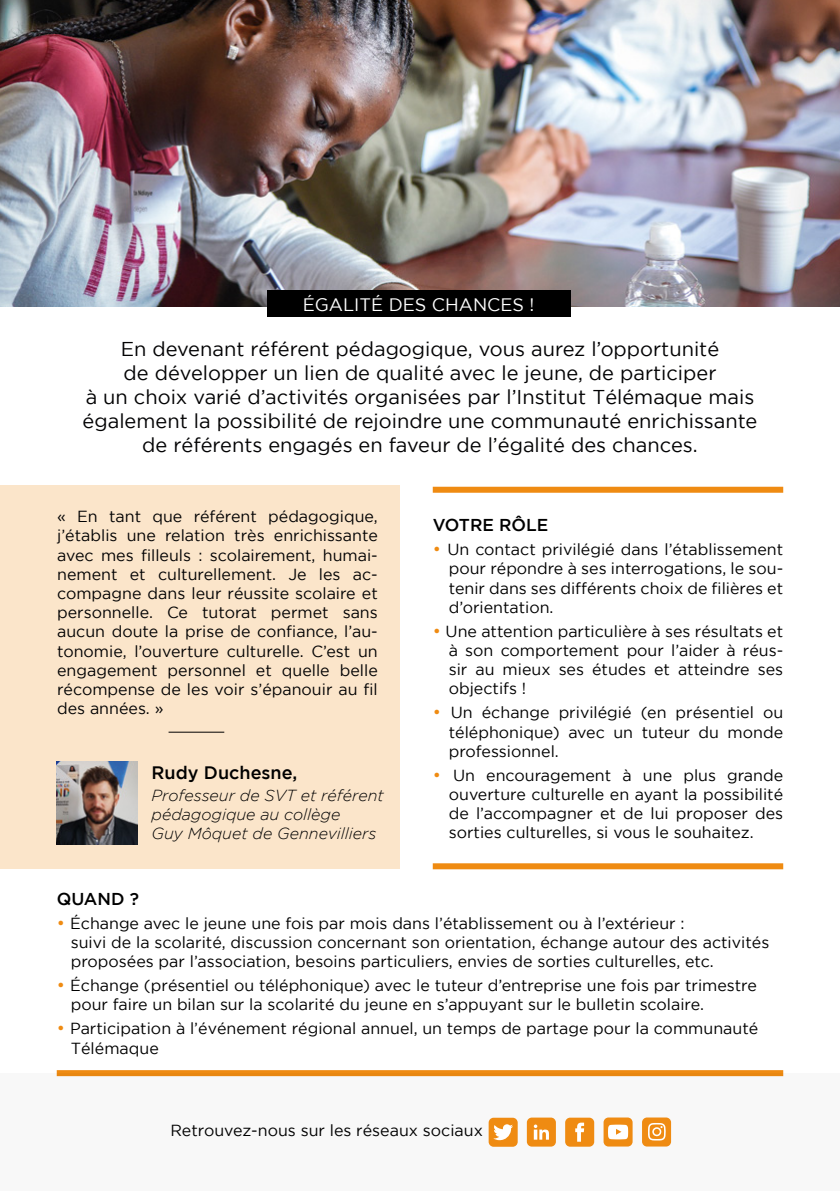
<style>
.page{position:relative;width:840px;height:1191px;background:#fff}
.page>*{position:absolute;margin:0;border:0;box-sizing:border-box;transform-origin:0 0}
.t1{font:20px/24px "Gotham";color:#020203;text-align:center}
.t2{font:18px "Gotham";color:#fff}
.t3{font:500 18px "Gotham";color:#000}
.t4{font:500 17.2px "Gotham";color:#000}
.t5{font:16px/19.2px "Gotham";color:#000;text-align:justify}
.t6{font:16px/19.2px "Gotham";color:#020203;text-align:justify}
.t7{font:italic 300 16px/19.2px "Gotham";color:#000}
.s1{font-size:17.2px;color:#ef8b12}
</style>
<div class="page">
<div style="left:0;top:485px;width:400px;height:384px;background:#fbe5ca"></div>
<img style="left:0;top:0;width:839px;height:306px">
<div style="left:266px;top:291px;width:304px;height:26px;background:#000"></div>
<div style="left:432px;top:487px;width:350px;height:6px;background:#ef8b12"></div>
<div style="left:432px;top:863px;width:350px;height:6px;background:#ef8b12"></div>
<div style="left:57px;top:1070px;width:725px;height:6px;background:#ef8b12"></div>
<div style="left:0;top:1073px;width:839px;height:118px;background:#f8f8f8"></div>
<div style="left:603px;top:1117px;width:29px;height:29px;background:#ef8b12;border-radius:5px"></div>
<svg style="left:608px;top:1124px;width:19px;height:15px"></svg>
<div style="left:641px;top:1117px;width:29px;height:29px;background:#ef8b12;border-radius:5px"></div>
<div style="left:488px;top:1117px;width:29px;height:29px;background:#ef8b12;border-radius:5px"></div>
<svg style="left:493px;top:1124px;width:20px;height:16px"></svg>
<div style="left:565px;top:1117px;width:29px;height:29px;background:#ef8b12;border-radius:5px"></div>
<svg style="left:575px;top:1122px;width:8px;height:19px"></svg>
<div style="left:526px;top:1117px;width:29px;height:29px;background:#ef8b12;border-radius:5px"></div>
<svg style="left:533px;top:1124px;width:15px;height:15px"></svg>
<svg style="left:648px;top:1123px;width:17px;height:17px"></svg>
<hr style="left:168px;top:732px;width:56px;height:1px;background:#000">
<img style="left:57px;top:761px;width:80px;height:83px">
<p class="t2" style="left:302px;top:294px;width:233px">ÉGALITÉ DES CHANCES !</p>
<p class="t1" style="left:83px;top:337px;width:675px">En devenant référent pédagogique, vous aurez l’opportunité<br>de développer un lien de qualité avec le jeune, de participer<br>à un choix varié d’activités organisées par l’Institut Télémaque mais également la possibilité de rejoindre une communauté enrichissante de référents engagés en faveur de l’égalité des chances.</p>
<p class="t6" style="left:57px;top:506px;width:322px">« En tant que référent pédagogique, j’établis une relation très enrichissante avec mes filleuls : scolairement, humai&shy;nement et culturellement. Je les ac&shy;compagne dans leur réussite scolaire et personnelle. Ce tutorat permet sans aucun doute la prise de confiance, l’au&shy;tonomie, l’ouverture culturelle. C’est un engagement personnel et quelle belle récompense de les voir s’épanouir au fil des années. »</p>
<p class="t3" style="left:151px;top:762px;width:147px">Rudy Duchesne,</p>
<p class="t7" style="left:151px;top:785px;width:234px">Professeur de SVT et référent pédagogique au collège<br>Guy Môquet de Gennevilliers</p>
<p class="t4" style="left:432px;top:515px;width:117px">VOTRE RÔLE</p>
<p class="t5" style="left:448px;top:539px;width:336px;text-indent:-16px"><span class="s1">•</span> Un contact privilégié dans l’établissement pour répondre à ses interrogations, le sou&shy;tenir dans ses différents choix de filières et d’orientation.</p>
<p class="t5" style="left:448px;top:621px;width:336px;text-indent:-16px"><span class="s1">•</span> Une attention particulière à ses résultats et à son comportement pour l’aider à réus&shy;sir au mieux ses études et atteindre ses objectifs !</p>
<p class="t5" style="left:448px;top:703px;width:336px;text-indent:-16px"><span class="s1">•</span> Un échange privilégié (en présentiel ou téléphonique) avec un tuteur du monde professionnel.</p>
<p class="t5" style="left:448px;top:765px;width:336px;text-indent:-16px"><span class="s1">•</span> Un encouragement à une plus grande ouverture culturelle en ayant la possibilité de l’accompagner et de lui proposer des sorties culturelles, si vous le souhaitez.</p>
<p class="t4" style="left:57px;top:889px;width:84px">QUAND ?</p>
<p class="t5" style="left:71px;top:913px;width:699px;text-align:left;text-indent:-14px"><span class="s1">•</span> Échange avec le jeune une fois par mois dans l’établissement ou à l’extérieur :<br>suivi de la scolarité, discussion concernant son orientation, échange autour des activités proposées par l’association, besoins particuliers, envies de sorties culturelles, etc.</p>
<p class="t5" style="left:71px;top:975px;width:687px;text-indent:-14px"><span class="s1">•</span> Échange (présentiel ou téléphonique) avec le tuteur d’entreprise une fois par trimestre pour faire un bilan sur la scolarité du jeune en s’appuyant sur le bulletin scolaire.</p>
<p class="t5" style="left:71px;top:1019px;width:688px;text-indent:-14px"><span class="s1">•</span> Participation à l’événement régional annuel, un temps de partage pour la communauté<br>Télémaque</p>
<p class="t5" style="left:170px;top:1120px;width:314px">Retrouvez-nous sur les réseaux sociaux</p>
</div>
